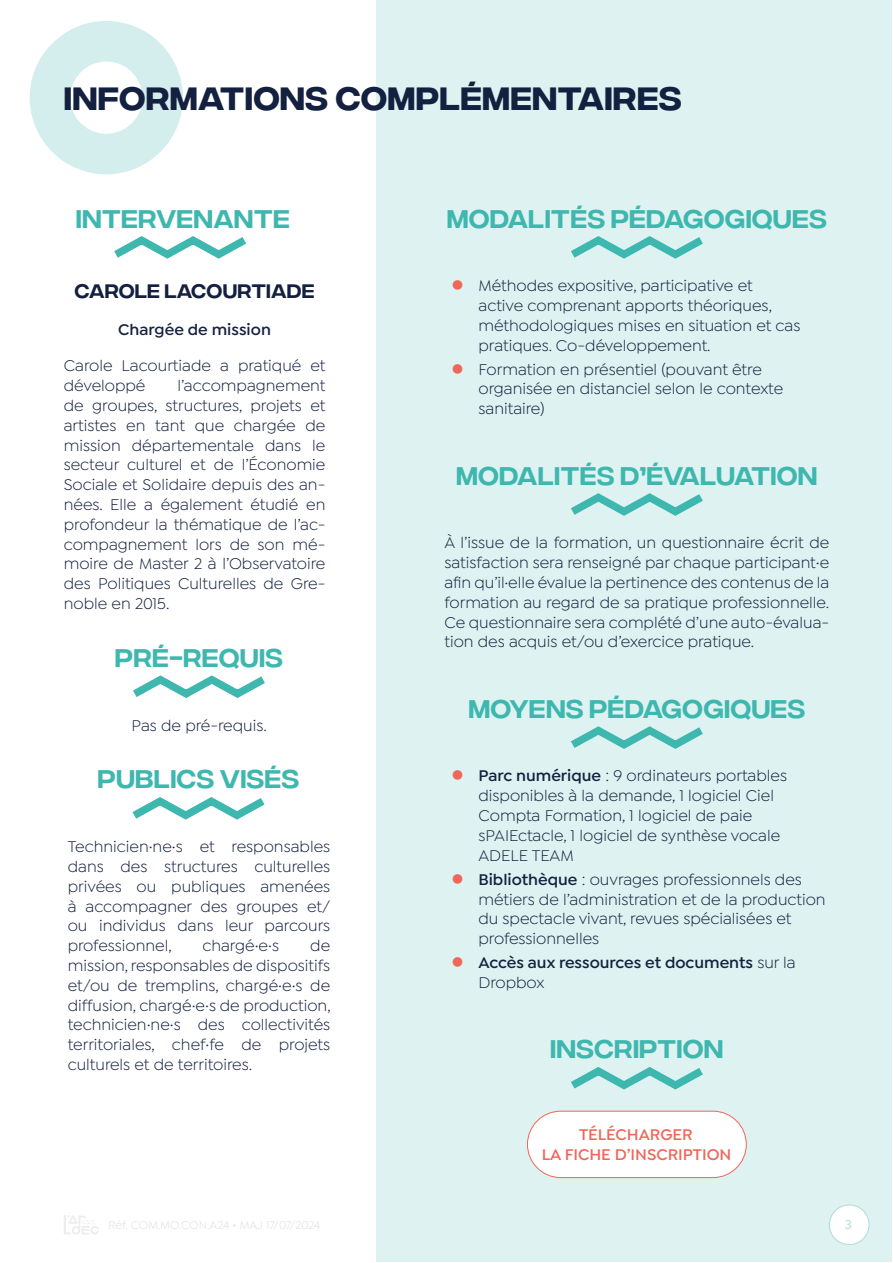
<style>
.page{position:relative;width:893px;height:1263px;background:#fff}
.page>*{position:absolute;margin:0;border:0;box-sizing:border-box;transform-origin:0 0}
.t1{font:500 32.25px "Integral CF";letter-spacing:.01em;color:#14203f}
.t2{font:25.5px "Integral CF";letter-spacing:.01em;color:#3eb7af}
.t3{font:19.5px "Integral CF";letter-spacing:.01em;color:#14203f}
.t4{font:16.5px/19.8px "Isidora Sans";color:#14203f}
.t5{font:600 16.5px/19.8px "Isidora Sans";color:#14203f}
.t6{font:600 16.5px/19.8px "Isidora Sans";color:#ee6758;text-align:center}
.t7{font:500 13.5px "Isidora Sans";color:#afdcd5}
.t8{font:12px "Isidora Sans";letter-spacing:-.005em;color:#dfdde3}
.s1{font-weight:600}
.s2{font-weight:400}
</style>
<div class="page">
<div style="left:376px;top:1px;width:516px;height:1261px;background:#def2f1"></div>
<svg style="left:64px;top:1215px;width:35px;height:19px"></svg>
<div style="left:829px;top:1205px;width:40px;height:39px;background:#fff;border-radius:50%"></div>
<div style="left:829px;top:1205px;width:40px;height:40px;border:1px solid #afdcd5;border-radius:50%"></div>
<svg style="left:29px;top:21px;width:154px;height:153px"></svg>
<svg style="left:571px;top:493px;width:132px;height:23px"></svg>
<svg style="left:571px;top:726px;width:132px;height:23px"></svg>
<svg style="left:133px;top:675px;width:132px;height:23px"></svg>
<svg style="left:132px;top:797px;width:133px;height:23px"></svg>
<svg style="left:571px;top:236px;width:132px;height:23px"></svg>
<svg style="left:571px;top:1067px;width:132px;height:23px"></svg>
<div style="left:527px;top:1111px;width:219px;height:66px;background:#fff;border-radius:33px"></div>
<div style="left:527px;top:1111px;width:220px;height:67px;border:1px solid #ee6758;border-radius:33px"></div>
<svg style="left:114px;top:236px;width:132px;height:23px"></svg>
<h1 class="t1" style="left:64px;top:80px;width:619px">INFORMATIONS COMPLÉMENTAIRES</h1>
<h2 class="t2" style="left:76px;top:205px;width:216px">INTERVENANTE</h2>
<p class="t3" style="left:75px;top:280px;width:241px">CAROLE LACOURTIADE</p>
<p class="t5" style="left:118px;top:319px;width:154px">Chargée de mission</p>
<p class="t4" style="left:64px;top:356px;width:263px">Carole Lacourtiade a pratiqué et développé</p>
<p class="t4" style="left:64px;top:376px;width:263px;text-align:justify;text-indent:114px">l’accompagnement de groupes, structures, projets et artistes en tant que chargée de mission départementale dans le secteur culturel et de l’Économie Sociale et Solidaire depuis des an&shy;nées. Elle a également étudié en profondeur la thématique de l’ac&shy;compagnement lors de son mé&shy;moire de Master 2 à l’Observatoire des Politiques Culturelles de Gre&shy;noble en 2015.</p>
<h2 class="t2" style="left:115px;top:644px;width:170px">PRÉ-REQUIS</h2>
<p class="t4" style="left:132px;top:715px;width:137px">Pas de pré-requis.</p>
<h2 class="t2" style="left:98px;top:765px;width:203px">PUBLICS VISÉS</h2>
<p class="t4" style="left:68px;top:837px;width:264px;text-align:justify">Technicien·ne·s et responsables dans des structures culturelles privées ou publiques amenées à accompagner des groupes et/ ou individus dans leur parcours professionnel,</p>
<p class="t4" style="left:202px;top:936px;width:78px">chargé·e·s</p>
<p class="t4" style="left:68px;top:936px;width:264px;text-align:justify;text-indent:242px">de mission, responsables de dispositifs et/ou de tremplins, chargé·e·s de diffusion, chargé·e·s de production, technicien·ne·s des collectivités territoriales, chef·fe de projets culturels et de territoires.</p>
<h2 class="t2" style="left:447px;top:205px;width:382px">MODALITÉS PÉDAGOGIQUES</h2>
<p class="t4" style="left:478px;top:276px;width:323px">Méthodes expositive, participative et active comprenant apports théoriques, méthodologiques mises en situation et cas pratiques. Co-développement.</p>
<p class="t4" style="left:478px;top:359px;width:306px">Formation en présentiel (pouvant être organisée en distanciel selon le contexte sanitaire)</p>
<h2 class="t2" style="left:456px;top:462px;width:363px">MODALITÉS D’ÉVALUATION</h2>
<p class="t4" style="left:444px;top:533px;width:386px;text-align:justify">À l’issue de la formation, un questionnaire écrit de satisfaction sera renseigné par chaque participant·e afin qu’il·elle évalue la pertinence des contenus de la formation au regard de sa pratique professionnelle.<br>Ce questionnaire sera complété d’une auto-évalua&shy;tion des acquis et/ou d’exercice pratique.</p>
<h2 class="t2" style="left:468px;top:695px;width:338px">MOYENS PÉDAGOGIQUES</h2>
<p class="t4" style="left:478px;top:766px;width:310px"><span class="s1">Parc numérique</span> : 9 ordinateurs portables disponibles à la demande, 1 logiciel Ciel Compta Formation, 1 logiciel de paie sPAIEctacle, 1 logiciel de synthèse vocale ADELE TEAM</p>
<p class="t4" style="left:478px;top:869px;width:349px"><span class="s1">Bibliothèque</span> : ouvrages professionnels des métiers de l’administration et de la production du spectacle vivant, revues spécialisées et professionnelles</p>
<p class="t5" style="left:478px;top:953px;width:319px">Accès aux ressources et documents <span class="s2">sur la<br>Dropbox</span></p>
<h2 class="t2" style="left:550px;top:1035px;width:175px">INSCRIPTION</h2>
<p class="t6" style="left:542px;top:1125px;width:191px">TÉLÉCHARGER<br>LA FICHE D’INSCRIPTION</p>
<p class="t8" style="left:108px;top:1219px;width:214px">Réf. COM.MO.CON.A24 • MAJ 17/07/2024</p>
<p class="t7" style="left:845px;top:1217px;width:9px">3</p>
</div>
